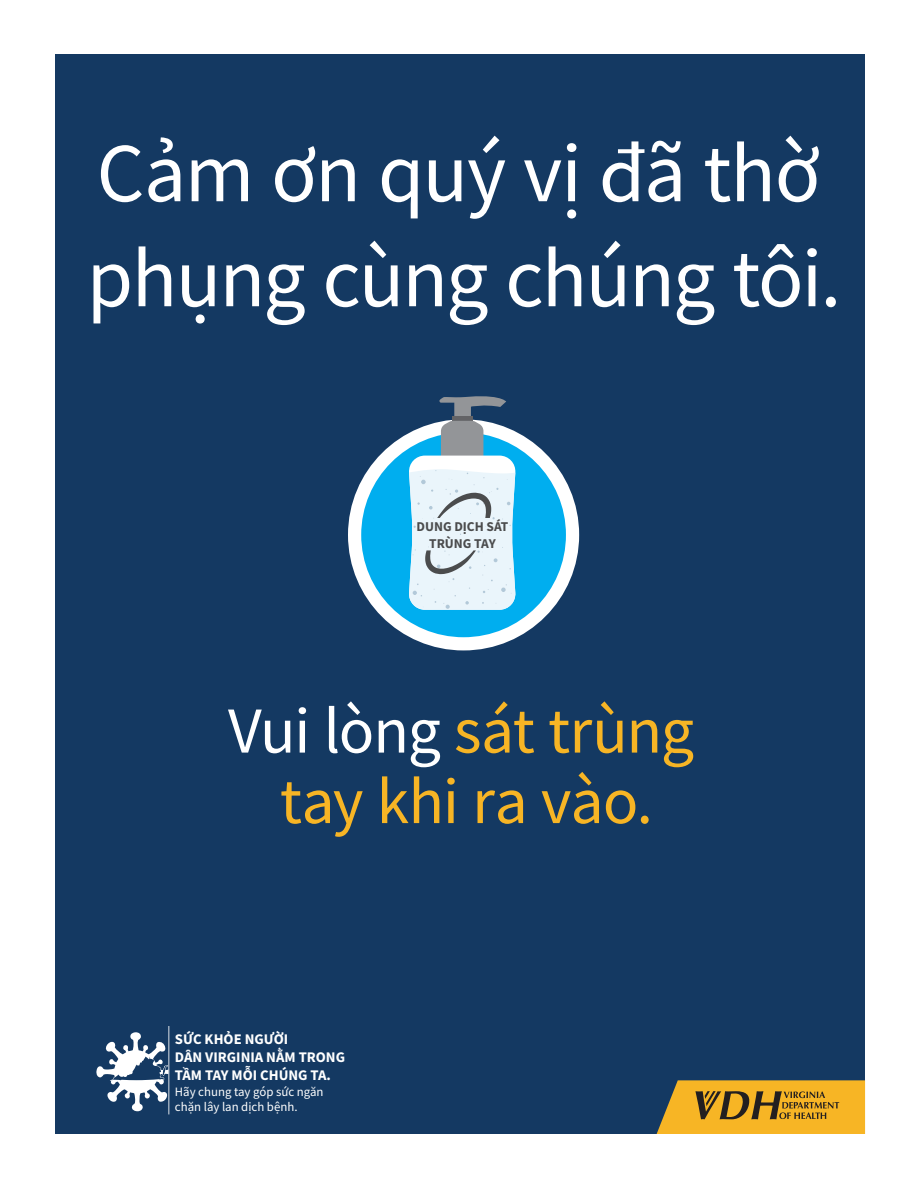
<style>
.page{position:relative;width:918px;height:1188px;background:#fff}
.page>*{position:absolute;margin:0;border:0;box-sizing:border-box;transform-origin:0 0}
.t1{font:84px/105px "Source Sans Pro";letter-spacing:-.02em;color:#fff}
.t2{font:65.55px/70.5px "Source Sans Pro";letter-spacing:-.02em;color:#f7b525;text-align:center}
.t3{font:700 14.7px/17.9px "Source Sans Pro";color:#fff}
.t4{font:700 13.5px/16.2px "Source Sans Pro";color:#4b4c4d;text-align:center}
.t5{font:12.75px/15.6px "Source Sans Pro";color:#fff}
.s1{color:#fff}
</style>
<div class="page">
<div style="left:55px;top:54px;width:810px;height:1080px;background:#143962"></div>
<svg style="left:96px;top:1026px;width:73px;height:88px"></svg>
<svg style="left:355px;top:426px;width:218px;height:218px;background:#26baf1"></svg>
<div style="left:348px;top:419px;width:231px;height:231px;border:13px solid #fff;border-radius:50%"></div>
<svg style="left:408px;top:396px;width:108px;height:214px;background:#b6cfdc"></svg>
<svg style="left:657px;top:1080px;width:208px;height:54px;background:#ce9a27"></svg>
<h1 class="t1" style="left:87px;top:120px;width:756px">Cảm ơn quý vị đã thờ phụng cùng chúng tôi.</h1>
<p class="t4" style="left:417px;top:519px;width:93px">DUNG DỊCH SÁT<br>TRÙNG TAY</p>
<h2 class="t2" style="left:228px;top:695px;width:468px"><span class="s1">Vui lòng</span> sát trùng tay khi ra vào.</h2>
<p class="t3" style="left:175px;top:1030px;width:172px">SỨC KHỎE NGƯỜI<br>DÂN VIRGINIA NẰM TRONG<br>TẦM TAY MỖI CHÚNG TA.</p>
<p class="t5" style="left:175px;top:1084px;width:150px">Hãy chung tay góp sức ngăn chặn lây lan dịch bệnh.</p>
</div>
